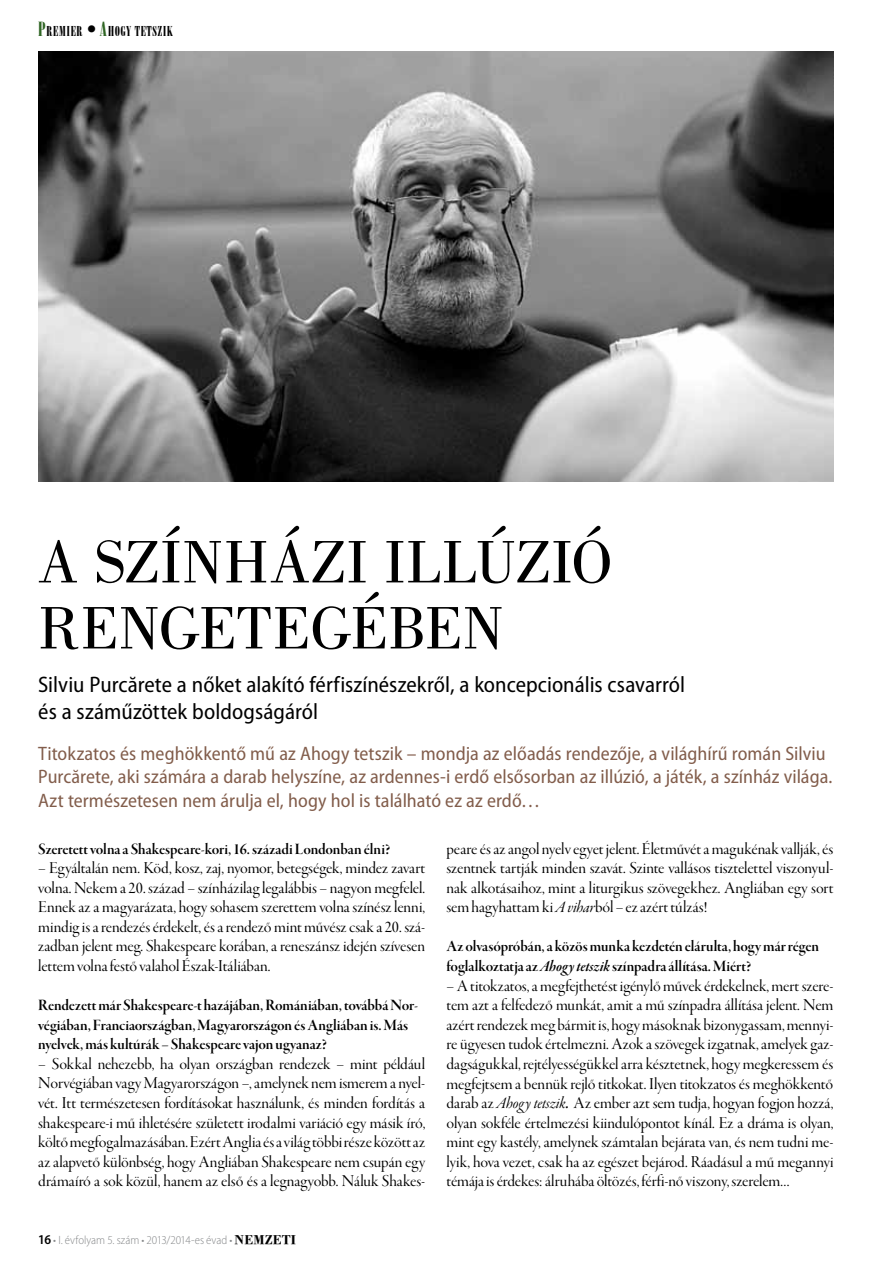
<style>
.page{position:relative;width:893px;height:1263px;background:#fff}
.page>*{position:absolute;margin:0;border:0;box-sizing:border-box;transform-origin:0 0}
.t1{font:63px/66px "Bodoni Bk PFL";color:#000}
.t2{font:semi-condensed 22.5px/27px "Myriad Pro";color:#000}
.t3{font:semi-condensed 19.5px/23.4px "Myriad Pro";color:#825d4b}
.t4{font:17.25px/19.6px "Garamond Premr Pro Disp";letter-spacing:-.01em;color:#000;text-align:justify}
.t5{font:16.5px/19.5px "Garamond Premr Pro Smbd Disp";letter-spacing:-.005em;color:#000}
.t6{font:13.65px "Bodoni Po Cm PFL";letter-spacing:.005em;color:#000}
.t7{font:300 semi-condensed 12px "Myriad Pro";letter-spacing:-.005em;color:#86888a}
.s1{font-size:19.5px;color:#2f6524}
.s2{font-size:19.5px}
.s3{font-family:"Garamond Premr Pro It Disp"}
.s4{font-family:"Garamond Premr Pro Smbd It Disp"}
.s5{font-family:"Garamond Premr Pro";font-style:italic}
.s6{font-weight:600;font-size:13.5px;color:#000}
.s7{font-family:"Bodoni PFL";font-weight:700;font-stretch:normal;font-size:13.5px;color:#000}
</style>
<div class="page">
<img style="left:38px;top:51px;width:795px;height:431px">
<p class="t6" style="left:38px;top:23px;width:136px"><span class="s1">P</span>REMIER <span class="s2">•</span> <span class="s1">A</span>HOGY TETSZIK</p>
<h1 class="t1" style="left:38px;top:527px;width:576px">A SZÍNHÁZI ILLÚZIÓ<br>RENGETEGÉBEN</h1>
<h2 class="t2" style="left:38px;top:672px;width:648px">Silviu Purcărete a nőket alakító férfiszínészekről, a koncepcionális csavarról és a száműzöttek boldogságáról</h2>
<p class="t3" style="left:38px;top:742px;width:796px">Titokzatos és meghökkentő mű az Ahogy tetszik – mondja az előadás rendezője, a világhírű román Silviu<br>Purcărete, aki számára a darab helyszíne, az ardennes-i erdő elsősorban az illúzió, a játék, a színház világa.<br>Azt természetesen nem árulja el, hogy hol is található ez az erdő…</p>
<p class="t5" style="left:38px;top:839px;width:354px">Szeretett volna a Shakespeare-kori, 16. századi Londonban élni?</p>
<p class="t4" style="left:38px;top:859px;width:388px">– Egyáltalán nem. Köd, kosz, zaj, nyomor, betegségek, mindez zavart volna. Nekem a 20. század – színházilag legalábbis – nagyon megfelel.<br>Ennek az a magyarázata, hogy sohasem szerettem volna színész lenni, mindig is a rendezés érdekelt, és a rendező mint művész csak a 20. szá&shy;zadban jelent meg. Shakespeare korában, a reneszánsz idején szívesen lettem volna festő valahol Észak-Itáliában.</p>
<p class="t5" style="left:38px;top:996px;width:381px">Rendezett már Shakespeare-t hazájában, Romániában, továbbá Nor&shy;végiában, Franciaországban, Magyarországon és Angliában is. Más nyelvek, más kultúrák – Shakespeare vajon ugyanaz?</p>
<p class="t4" style="left:38px;top:1054px;width:389px">– Sokkal nehezebb, ha olyan országban rendezek – mint például Norvégiában vagy Magyarországon –, amelynek nem ismerem a nyel&shy;vét. Itt természetesen fordításokat használunk, és minden fordítás a shakespeare-i mű ihletésére született irodalmi variáció egy másik író, költő megfogalmazásában. Ezért Anglia és a világ többi része között az az alapvető különbség, hogy Angliában Shakespeare nem csupán egy drámaíró a sok közül, hanem az első és a legnagyobb. Náluk Shakes-</p>
<p class="t4" style="left:446px;top:839px;width:388px">peare és az angol nyelv egyet jelent. Életművét a magukénak vallják, és szentnek tartják minden szavát. Szinte vallásos tisztelettel viszonyul&shy;nak alkotásaihoz, mint a liturgikus szövegekhez. Angliában egy sort sem hagyhattam ki <span class="s3">A vihar</span>ból – ez azért túlzás!</p>
<p class="t5" style="left:446px;top:937px;width:374px">Az olvasópróbán, a közös munka kezdetén elárulta, hogy már régen foglalkoztatja az <span class="s4">Ahogy tetszik</span> színpadra állítása. Miért?</p>
<p class="t4" style="left:446px;top:976px;width:388px">– A titokzatos, a megfejthetést igénylő művek érdekelnek, mert szere&shy;tem azt a felfedező munkát, amit a mű színpadra állítása jelent. Nem azért rendezek meg bármit is, hogy másoknak bizonygassam, mennyi&shy;re ügyesen tudok értelmezni. Azok a szövegek izgatnak, amelyek gaz&shy;dagságukkal, rejtélyességükkel arra késztetnek, hogy megkeressem és megfejtsem a bennük rejlő titkokat. Ilyen titokzatos és meghökkentő darab az <span class="s3">Ahogy tetszik</span><span class="s5">.</span> Az ember azt sem tudja, hogyan fogjon hozzá, olyan sokféle értelmezési kiindulópontot kínál. Ez a dráma is olyan, mint egy kastély, amelynek számtalan bejárata van, és nem tudni me&shy;lyik, hova vezet, csak ha az egészet bejárod. Ráadásul a mű megannyi témája is érdekes: álruhába öltözés, férfi-nő viszony, szerelem…</p>
<p class="t7" style="left:38px;top:1233px;width:259px"><span class="s6">16</span> • I. évfolyam 5. szám • 2013/2014-es évad • <span class="s7">NEMZETI</span></p>
</div>
